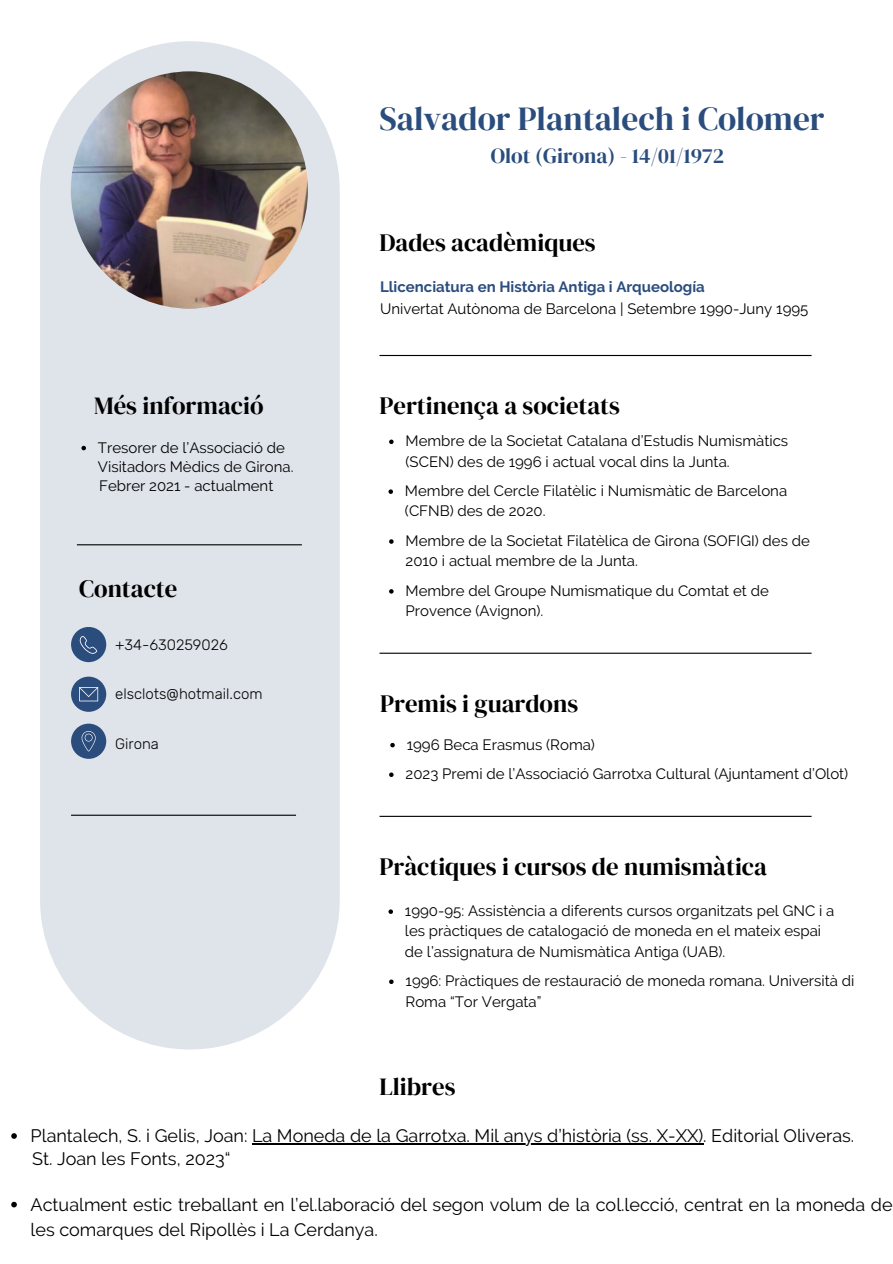
<style>
.page{position:relative;width:893px;height:1264px;background:#fff}
.page>*{position:absolute;margin:0;border:0;box-sizing:border-box;transform-origin:0 0}
.t1{font:33.3px "DM Serif Display";color:#2a4d7d}
.t2{font:24.75px "DM Serif Display";color:#000}
.t3{font:21.3px "DM Serif Display";color:#2a4d7d}
.t4{font:18px/24.8px "Raleway";color:#000}
.t5{font:15px/20.2px "Raleway";color:#000}
.t6{font:700 15px "Raleway";color:#2a4d7d}
.t7{font:300 15px "Rubik";color:#000}
</style>
<div class="page">
<div style="left:40px;top:41px;width:300px;height:1008px;background:#dfe4eb;border-radius:150px"></div>
<div style="left:71px;top:627px;width:35px;height:35px;background:#2a4d7d;border-radius:50%"></div>
<div style="left:71px;top:676px;width:35px;height:35px;background:#2a4d7d;border-radius:50%"></div>
<div style="left:71px;top:723px;width:35px;height:35px;background:#2a4d7d;border-radius:50%"></div>
<svg style="left:80px;top:636px;width:18px;height:17px"></svg>
<svg style="left:79px;top:687px;width:19px;height:14px"></svg>
<svg style="left:82px;top:731px;width:14px;height:20px"></svg>
<img style="left:71px;top:71px;width:237px;height:237px;border-radius:50%">
<hr style="left:379px;top:652px;width:432px;height:1px;background:#000">
<hr style="left:379px;top:815px;width:432px;height:2px;background:#000">
<hr style="left:77px;top:544px;width:225px;height:1px;background:#000">
<hr style="left:71px;top:814px;width:225px;height:1px;background:#000">
<hr style="left:379px;top:355px;width:432px;height:1px;background:#000">
<svg style="left:81px;top:446px;width:5px;height:4px"></svg>
<svg style="left:11px;top:1133px;width:6px;height:5px"></svg>
<hr style="left:252px;top:1143px;width:451px;height:1px;background:#000">
<svg style="left:11px;top:1201px;width:6px;height:6px"></svg>
<svg style="left:390px;top:743px;width:5px;height:4px"></svg>
<svg style="left:389px;top:772px;width:4px;height:5px"></svg>
<svg style="left:389px;top:439px;width:4px;height:5px"></svg>
<svg style="left:389px;top:539px;width:4px;height:5px"></svg>
<svg style="left:388px;top:489px;width:5px;height:5px"></svg>
<svg style="left:389px;top:589px;width:4px;height:4px"></svg>
<svg style="left:388px;top:909px;width:5px;height:4px"></svg>
<svg style="left:389px;top:979px;width:4px;height:5px"></svg>
<p class="t1" style="left:379px;top:96px;width:446px">Salvador Plantalech i Colomer</p>
<p class="t3" style="left:491px;top:141px;width:235px">Olot (Girona) - 14/01/1972</p>
<p class="t2" style="left:94px;top:388px;width:171px">Més informació</p>
<p class="t5" style="left:98px;top:438px;width:197px;line-height:19px">Tresorer de l’Associació de<br>Visitadors Mèdics de Girona.</p>
<p class="t5" style="left:99px;top:475px;width:176px">Febrer 2021 - actualment</p>
<p class="t2" style="left:79px;top:571px;width:100px">Contacte</p>
<p class="t7" style="left:115px;top:635px;width:114px">+34-630259026</p>
<p class="t7" style="left:115px;top:685px;width:149px">elsclots@hotmail.com</p>
<p class="t7" style="left:115px;top:734px;width:45px">Girona</p>
<p class="t2" style="left:379px;top:226px;width:218px">Dades acadèmiques</p>
<p class="t6" style="left:380px;top:277px;width:326px">Llicenciatura en Història Antiga i Arqueología</p>
<p class="t5" style="left:380px;top:299px;width:430px">Univertat Autònoma de Barcelona | Setembre 1990-Juny 1995</p>
<p class="t2" style="left:379px;top:388px;width:242px">Pertinença a societats</p>
<p class="t5" style="left:405px;top:431px;width:384px">Membre de la Societat Catalana d’Estudis Numismàtics (SCEN) des de 1996 i actual vocal dins la Junta.</p>
<p class="t5" style="left:405px;top:481px;width:383px">Membre del Cercle Filatèlic i Numismàtic de Barcelona (CFNB) des de 2020.</p>
<p class="t5" style="left:405px;top:530px;width:406px">Membre de la Societat Filatèlica de Girona (SOFIGI) des de<br>2010 i actual membre de la Junta.</p>
<p class="t5" style="left:405px;top:580px;width:365px">Membre del Groupe Numismatique du Comtat et de<br>Provence (Avignon).</p>
<p class="t2" style="left:380px;top:686px;width:199px">Premis i guardons</p>
<p class="t5" style="left:407px;top:734px;width:190px">1996 Beca Erasmus (Roma)</p>
<p class="t5" style="left:405px;top:763px;width:444px">2023 Premi de l’Associació Garrotxa Cultural (Ajuntament d’Olot)</p>
<p class="t2" style="left:379px;top:849px;width:389px">Pràctiques i cursos de numismàtica</p>
<p class="t5" style="left:405px;top:900px;width:431px">1990-95: Assistència a diferents cursos organitzats pel GNC i a les pràctiques de catalogació de moneda en el mateix espai de l’assignatura de Numismàtica Antiga (UAB).</p>
<p class="t5" style="left:405px;top:970px;width:450px">1996: Pràctiques de restauració de moneda romana. Università di<br>Roma “Tor Vergata”</p>
<p class="t2" style="left:379px;top:1069px;width:77px">Llibres</p>
<p class="t4" style="left:31px;top:1123px;width:825px">Plantalech, S. i Gelis, Joan: La Moneda de la Garrotxa. Mil anys d’història (ss. X-XX). Editorial Oliveras.</p>
<p class="t4" style="left:32px;top:1145px;width:200px">St. Joan les Fonts, 2023“</p>
<p class="t4" style="left:31px;top:1191px;width:863px">Actualment estic treballant en l’el.laboració del segon volum de la col.lecció, centrat en la moneda de les comarques del Ripollès i La Cerdanya.</p>
</div>
